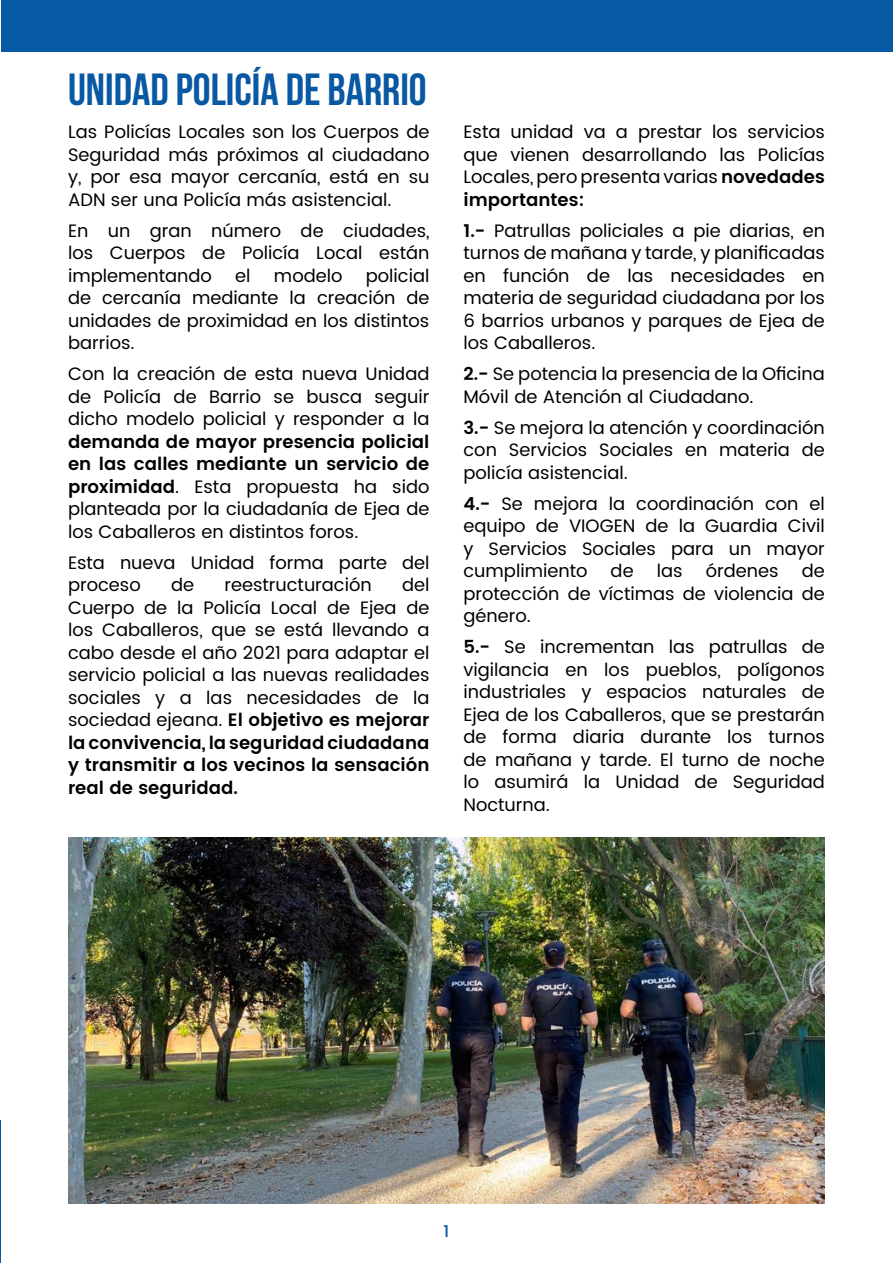
<style>
.page{position:relative;width:893px;height:1263px;background:#fff}
.page>*{position:absolute;margin:0;border:0;box-sizing:border-box;transform-origin:0 0}
.t1{font:700 45px "Bebas Neue";color:#0858a3}
.t2{font:18px/22.5px "Poppins";color:#000;text-align:justify}
.t3{font:500 16.5px "Poppins";color:#0859a3}
.s1{font-weight:600}
</style>
<div class="page">
<div style="left:1px;top:0;width:891px;height:51px;background:#0859a3"></div>
<img style="left:68px;top:838px;width:757px;height:365px">
<hr style="left:0;top:1120px;width:1px;height:143px;background:#0859a3">
<h1 class="t1" style="left:68px;top:65px;width:360px">UNIDAD POLICÍA DE BARRIO</h1>
<p class="t2" style="left:68px;top:121px;width:363px">Las Policías Locales son los Cuerpos de Seguridad más próximos al ciudadano y, por esa mayor cercanía, está en su ADN ser una Policía más asistencial.</p>
<p class="t2" style="left:68px;top:220px;width:363px">En un gran número de ciudades, los Cuerpos de Policía Local están implementando</p>
<p class="t2" style="left:68px;top:265px;width:363px;text-indent:298px">policial de cercanía mediante la creación de unidades de proximidad en los distintos barrios.</p>
<p class="t2" style="left:68px;top:363px;width:363px">Con la creación de esta nueva Unidad de Policía de Barrio se busca seguir dicho modelo policial y responder a la</p>
<p class="t2" style="left:68px;top:431px;width:363px"><span class="s1">demanda de mayor presencia policial en las calles mediante un servicio de proximidad</span>. Esta propuesta ha sido planteada por la ciudadanía de Ejea de los Caballeros en distintos foros.</p>
<p class="t2" style="left:68px;top:552px;width:363px">Esta nueva Unidad forma parte del proceso</p>
<p class="t2" style="left:235px;top:265px;width:17px">el</p>
<p class="t2" style="left:274px;top:265px;width:70px">modelo</p>
<p class="t2" style="left:171px;top:574px;width:25px">de</p>
<p class="t2" style="left:224px;top:574px;width:149px">reestructuración</p>
<p class="t2" style="left:68px;top:574px;width:363px;text-indent:334px">del Cuerpo de la Policía Local de Ejea de los Caballeros, que se está llevando a cabo desde el año 2021 para adaptar el servicio policial a las nuevas realidades sociales y a las necesidades de la sociedad ejeana. <span class="s1">El objetivo es mejorar la convivencia, la seguridad ciudadana y transmitir a los vecinos la sensación real de seguridad.</span></p>
<p class="t2" style="left:463px;top:121px;width:363px">Esta unidad va a prestar los servicios que vienen desarrollando las Policías Locales, pero presenta varias <span class="s1">novedades importantes:</span></p>
<p class="t2" style="left:463px;top:220px;width:363px"><span class="s1">1.-</span> Patrullas policiales a pie diarias, en turnos de mañana y tarde, y planificadas en función de las necesidades en materia de seguridad ciudadana por los 6 barrios urbanos y parques de Ejea de los Caballeros.</p>
<p class="t2" style="left:463px;top:363px;width:363px"><span class="s1">2.-</span> Se potencia la presencia de la Oficina<br>Móvil de Atención al Ciudadano.</p>
<p class="t2" style="left:463px;top:417px;width:363px"><span class="s1">3.-</span> Se mejora la atención y coordinación con Servicios Sociales en materia de policía asistencial.</p>
<p class="t2" style="left:463px;top:493px;width:363px"><span class="s1">4.-</span> Se mejora la coordinación con el equipo de VIOGEN de la Guardia Civil y Servicios Sociales para un mayor cumplimiento</p>
<p class="t2" style="left:611px;top:560px;width:25px">de</p>
<p class="t2" style="left:657px;top:560px;width:27px">las</p>
<p class="t2" style="left:706px;top:560px;width:74px">órdenes</p>
<p class="t2" style="left:463px;top:560px;width:363px;text-indent:338px">de protección de víctimas de violencia de género.</p>
<p class="t2" style="left:463px;top:636px;width:363px"><span class="s1">5.-</span> Se incrementan las patrullas de vigilancia en los pueblos, polígonos industriales y espacios naturales de Ejea de los Caballeros, que se prestarán de forma diaria durante los turnos de mañana y tarde. El turno de noche lo asumirá la Unidad de Seguridad Nocturna.</p>
<p class="t3" style="left:444px;top:1219px;width:7px">1</p>
</div>
